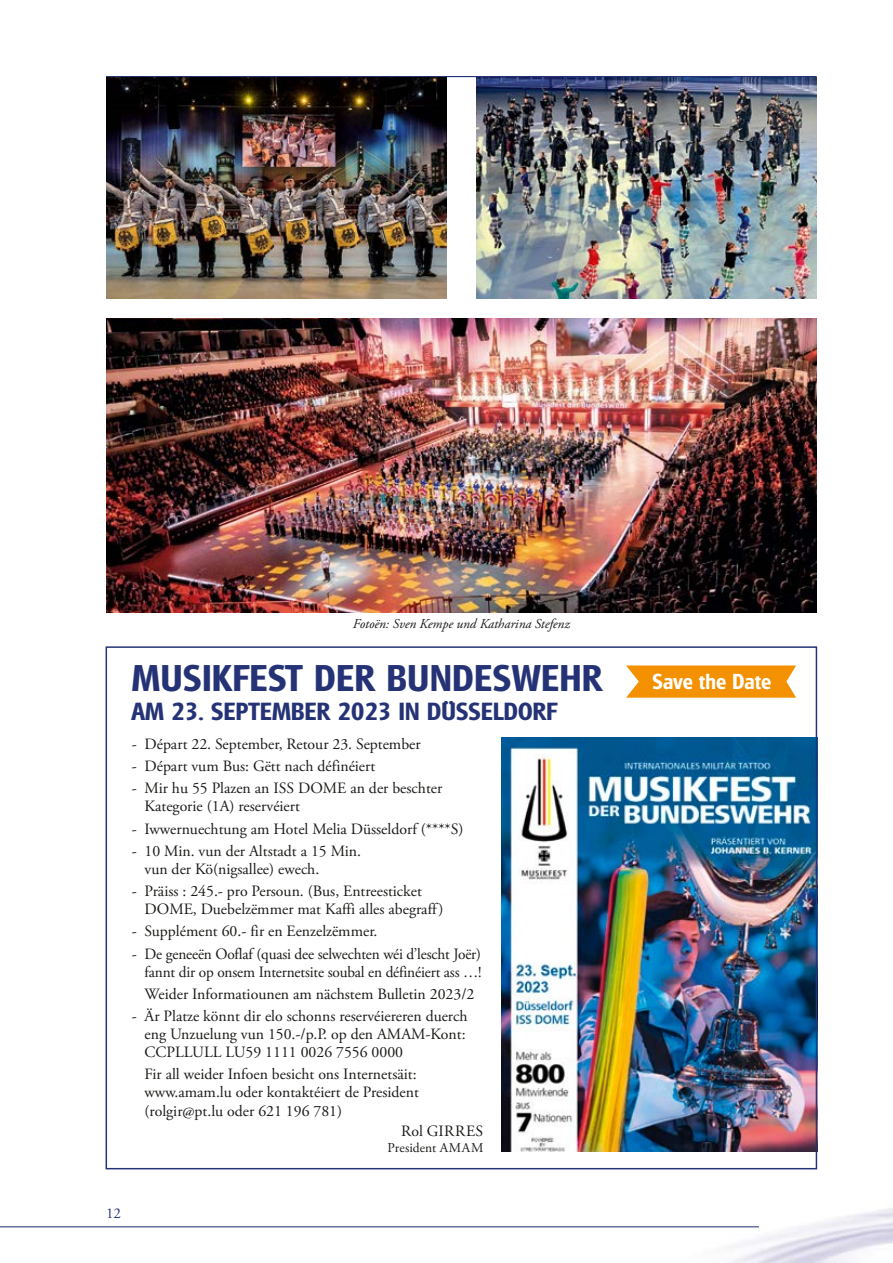
<style>
.page{position:relative;width:893px;height:1263px;background:#fff}
.page>*{position:absolute;margin:0;border:0;box-sizing:border-box;transform-origin:0 0}
.t1{font:600 36px "Glasgow";letter-spacing:.02em;color:#253376}
.t2{font:600 24px "Glasgow";letter-spacing:.01em;color:#253376}
.t3{font:600 21px "Glasgow";letter-spacing:.01em;color:#fff}
.t4{font:15.75px/18px "Adobe Garamond Pro";color:#1a1a18}
.t5{font:15px "Adobe Garamond Pro";color:#253376}
.t6{font:italic 13.5px "Adobe Garamond Pro";color:#1a1a18}
.t7{font:13.5px "Adobe Garamond Pro";letter-spacing:.005em;color:#1a1a18}
</style>
<div class="page">
<hr style="left:0;top:1226px;width:759px;height:1px;background:#253376">
<img style="left:502px;top:737px;width:312px;height:414px">
<hr style="left:106px;top:76px;width:710px;height:1px;background:#253376">
<img style="left:106px;top:319px;width:710px;height:293px">
<img style="left:106px;top:77px;width:340px;height:221px">
<img style="left:476px;top:77px;width:340px;height:221px">
<svg style="left:626px;top:665px;width:170px;height:33px;background:#f49a16"></svg>
<p class="t6" style="left:353px;top:616px;width:218px">Fotoën: Sven Kempe und Katharina Stefenz</p>
<h1 class="t1" style="left:132px;top:656px;width:472px">MUSIKFEST DER BUNDESWEHR</h1>
<h3 class="t3" style="left:652px;top:669px;width:120px">Save the Date</h3>
<h2 class="t2" style="left:132px;top:697px;width:427px">AM 23. SEPTEMBER 2023 IN DÜSSELDORF</h2>
<p class="t4" style="left:132px;top:735px;width:290px">- Départ 22. September, Retour 23. September</p>
<p class="t4" style="left:132px;top:758px;width:245px">- Départ vum Bus: Gëtt nach définéiert</p>
<p class="t4" style="left:145px;top:780px;width:299px;text-indent:-13px">- Mir hu 55 Plazen an ISS DOME an der beschter<br>Kategorie (1A) reservéiert</p>
<p class="t4" style="left:132px;top:820px;width:333px">- Iwwernuechtung am Hotel Melia Düsseldorf (****S)</p>
<p class="t4" style="left:145px;top:842px;width:218px;text-indent:-13px">- 10 Min. vun der Altstadt a 15 Min. vun der Kö(nigsallee) ewech.</p>
<p class="t4" style="left:145px;top:883px;width:300px;text-indent:-13px">- Präiss : 245.- pro Persoun. (Bus, Entreesticket<br>DOME, Duebelzëmmer mat Kaffi alles abegraff)</p>
<p class="t4" style="left:132px;top:923px;width:247px">- Supplément 60.- fir en Eenzelzëmmer.</p>
<p class="t4" style="left:132px;top:945px;width:351px;text-align:right">- De geneeën Ooflaf (quasi dee selwechten wéi d’lescht Joër) fannt dir op onsem Internetsite soubal en définéiert ass …!</p>
<p class="t4" style="left:145px;top:985px;width:331px">Weider Informatiounen am nächstem Bulletin 2023/2</p>
<p class="t4" style="left:145px;top:1008px;width:324px;text-indent:-13px">- Är Platze könnt dir elo schonns reservéiereren duerch eng Unzuelung vun 150.-/p.P. op den AMAM-Kont:<br>CCPLLULL LU59 1111 0026 7556 0000</p>
<p class="t4" style="left:145px;top:1066px;width:274px">Fir all weider Infoen besicht ons Internetsäit:</p>
<p class="t4" style="left:145px;top:1084px;width:276px">www.amam.lu oder kontaktéiert de President</p>
<p class="t4" style="left:145px;top:1103px;width:199px">(rolgir@pt.lu oder 621 196 781)</p>
<p class="t4" style="left:401px;top:1123px;width:84px">Rol GIRRES</p>
<p class="t7" style="left:387px;top:1140px;width:97px">President AMAM</p>
<p class="t5" style="left:106px;top:1204px;width:16px">12</p>
</div>
